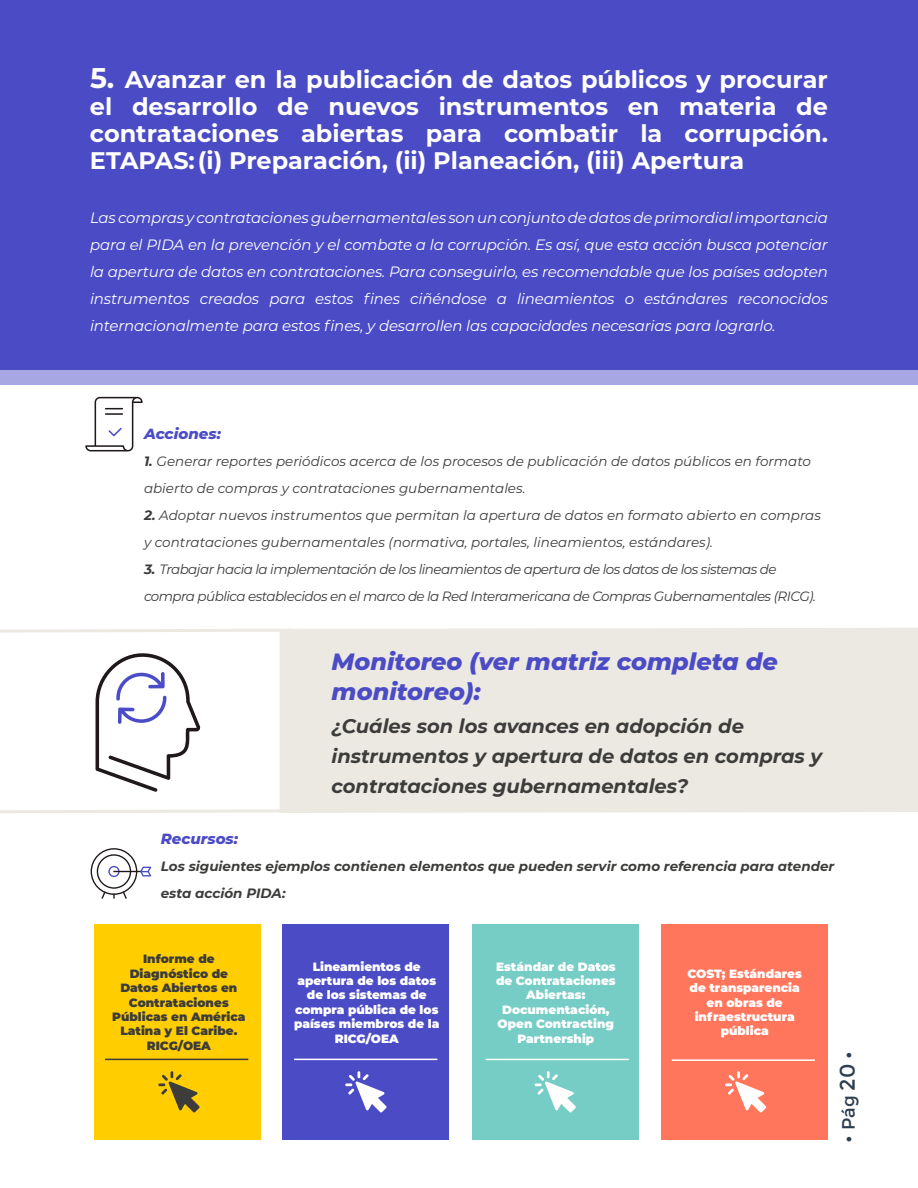
<style>
.page{position:relative;width:918px;height:1188px;background:#fff}
.page>*{position:absolute;margin:0;border:0;box-sizing:border-box;transform-origin:0 0}
.t1{font:700 24px/27px "Montserrat";color:#fff;text-align:justify}
.t2{font:italic 800 24px/30px "Montserrat";color:#4b4bc6}
.t3{font:italic 700 19.5px/30px "Montserrat";color:#3c3c3b}
.t4{font:18px "Montserrat";color:#2e3e50}
.t5{font:italic 15px/27px "Montserrat";letter-spacing:-.01em;color:#fff;text-align:justify}
.t6{font:italic 800 15px "Montserrat";color:#4b4bc6}
.t7{font:italic 13.5px/27px "Montserrat";letter-spacing:-.005em;color:#3c3c3b}
.t8{font:italic 13.5px/27px "Montserrat";letter-spacing:-.04em;color:#3c3c3b}
.t9{font:italic 700 13.5px/27px "Montserrat";color:#3c3c3b}
.t10{font:900 12px/14.4px "Montserrat";color:#fff;text-align:center}
.t11{font:900 12px/14.4px "Montserrat";color:#3c3c3b;text-align:center}
.s1{font-size:28.5px}
.s2{font-weight:700}
.s3{font-size:21px}
</style>
<div class="page">
<div style="left:0;top:369px;width:918px;height:16px;background:#a7a7e3"></div>
<div style="left:0;top:0;width:918px;height:369px;background:#4b4bc6"></div>
<svg style="left:85px;top:397px;width:58px;height:54px"></svg>
<div style="left:293px;top:628px;width:625px;height:185px;background:#ece9e3"></div>
<svg style="left:0;top:628px;width:293px;height:185px"></svg>
<svg style="left:96px;top:653px;width:104px;height:139px"></svg>
<svg style="left:91px;top:848px;width:60px;height:51px"></svg>
<div style="left:94px;top:925px;width:167px;height:215px;background:#ffcd00"></div>
<div style="left:283px;top:925px;width:166px;height:215px;background:#4b4bc6"></div>
<div style="left:472px;top:925px;width:167px;height:215px;background:#75cdc5"></div>
<div style="left:661px;top:925px;width:167px;height:215px;background:#ff765d"></div>
<svg style="left:158px;top:1071px;width:42px;height:41px"></svg>
<svg style="left:345px;top:1071px;width:42px;height:41px"></svg>
<svg style="left:725px;top:1071px;width:41px;height:41px"></svg>
<svg style="left:535px;top:1071px;width:41px;height:41px"></svg>
<hr style="left:105px;top:1059px;width:143px;height:1px;background:#3c3c3b">
<hr style="left:486px;top:1059px;width:143px;height:1px;background:#fff">
<hr style="left:294px;top:1059px;width:143px;height:1px;background:#fff">
<hr style="left:672px;top:1059px;width:143px;height:2px;background:#fff">
<h1 class="t1" style="left:90px;top:65px;width:740px"><span class="s1">5.</span> Avanzar en la publicación de datos públicos y procurar el desarrollo de nuevos instrumentos en materia de contrataciones abiertas para combatir la corrupción.<br>ETAPAS:(i) Preparación, (ii) Planeación, (iii) Apertura</h1>
<p class="t5" style="left:90px;top:203px;width:740px">Las compras y contrataciones gubernamentales son un conjunto de datos de primordial importancia para el PIDA en la prevención y el combate a la corrupción. Es así, que esta acción busca potenciar la apertura de datos en contrataciones. Para conseguirlo, es recomendable que los países adopten instrumentos creados para estos fines ciñéndose a lineamientos o estándares reconocidos internacionalmente para estos fines, y desarrollen las capacidades necesarias para lograrlo.</p>
<p class="t6" style="left:144px;top:422px;width:78px">Acciones:</p>
<p class="t7" style="left:144px;top:447px;width:669px"><span class="s2">1.</span> Generar reportes periódicos acerca de los procesos de publicación de datos públicos en formato abierto de compras y contrataciones gubernamentales.</p>
<p class="t7" style="left:144px;top:501px;width:679px"><span class="s2">2.</span> Adoptar nuevos instrumentos que permitan la apertura de datos en formato abierto en compras y contrataciones gubernamentales (normativa, portales, lineamientos, estándares).</p>
<p class="t8" style="left:144px;top:555px;width:673px"><span class="s2">3.</span> Trabajar hacia la implementación de los lineamientos de apertura de los datos de los sistemas de compra pública establecidos en el marco de la Red Interamericana de Compras Gubernamentales (RICG).</p>
<h1 class="t2" style="left:332px;top:646px;width:448px">Monitoreo (ver matriz completa de monitoreo):</h1>
<h2 class="t3" style="left:332px;top:710px;width:492px">¿Cuáles son los avances en adopción de instrumentos y apertura de datos en compras y contrataciones gubernamentales?</h2>
<p class="t6" style="left:161px;top:827px;width:79px">Recursos:</p>
<p class="t9" style="left:161px;top:852px;width:675px">Los siguientes ejemplos contienen elementos que pueden servir como referencia para atender esta acción PIDA:</p>
<p class="t11" style="left:112px;top:951px;width:135px">Informe de<br>Diagnóstico de<br>Datos Abiertos en<br>Contrataciones<br>Públicas en América<br>Latina y El Caribe.<br>RICG/OEA</p>
<p class="t10" style="left:496px;top:958px;width:121px">Estándar de Datos de Contrataciones<br>Abiertas:<br>Documentación,<br>Open Contracting<br>Partnership</p>
<p class="t10" style="left:294px;top:958px;width:147px">Lineamientos de apertura de los datos de los sistemas de compra pública de los países miembros de la<br>RICG/OEA</p>
<p class="t10" style="left:688px;top:966px;width:116px">COST; Estándares de transparencia en obras de infraestructura pública</p>
<p class="t4" style="left:838px;top:1143px;width:93px;rotate:-90deg">• Pág <span class="s3">20</span> •</p>
</div>
